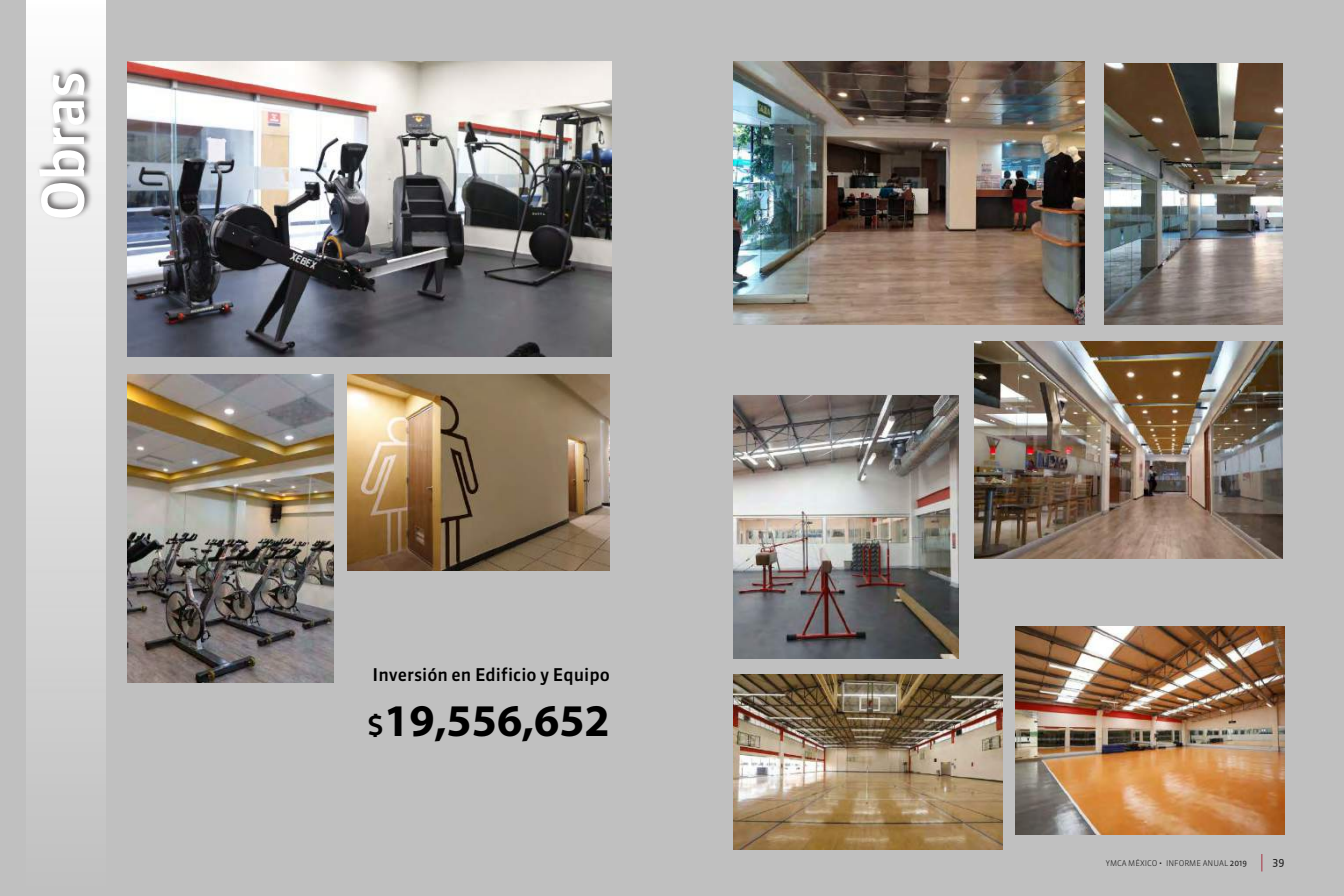
<style>
.page{position:relative;width:1344px;height:896px;background:#c0c0c0}
.page>*{position:absolute;margin:0;border:0;box-sizing:border-box;transform-origin:0 0}
.t1{font:500 57.75px "Sanuk";letter-spacing:-.03em;color:#fff}
.t2{font:700 45.5px "Myriad Pro";color:#000}
.t3{font:500 17.5px "Sanuk";color:#000}
.t4{font:10.5px "Sanuk";color:#000}
.t5{font:300 7.88px "Sanuk";color:#000}
.s1{font-family:"Sanuk";font-weight:500;font-size:28.88px}
.s2{font-weight:500;font-size:10.5px}
.s3{font-weight:400}
</style>
<div class="page">
<img style="left:347px;top:374px;width:263px;height:197px">
<img style="left:127px;top:61px;width:485px;height:296px">
<img style="left:127px;top:374px;width:206px;height:309px">
<img style="left:733px;top:674px;width:270px;height:175px">
<img style="left:733px;top:396px;width:226px;height:263px">
<img style="left:1016px;top:626px;width:268px;height:209px">
<img style="left:1104px;top:64px;width:179px;height:261px">
<img style="left:733px;top:61px;width:352px;height:263px">
<img style="left:975px;top:341px;width:308px;height:217px">
<img style="left:26px;top:0;width:80px;height:742px">
<h1 class="t1" style="left:27px;top:221px;width:151px;rotate:-90deg">Obras</h1>
<h3 class="t3" style="left:373px;top:664px;width:239px">Inversión en Edificio y Equipo</h3>
<h2 class="t2" style="left:367px;top:691px;width:244px"><span class="s1">$</span>19,556,652</h2>
<p class="t5" style="left:1106px;top:858px;width:143px">YMCA MÉXICO <span class="s2">·</span> INFORME ANUAL <span class="s3">2019</span></p>
<h3 class="t4" style="left:1273px;top:855px;width:13px">39</h3>
</div>
